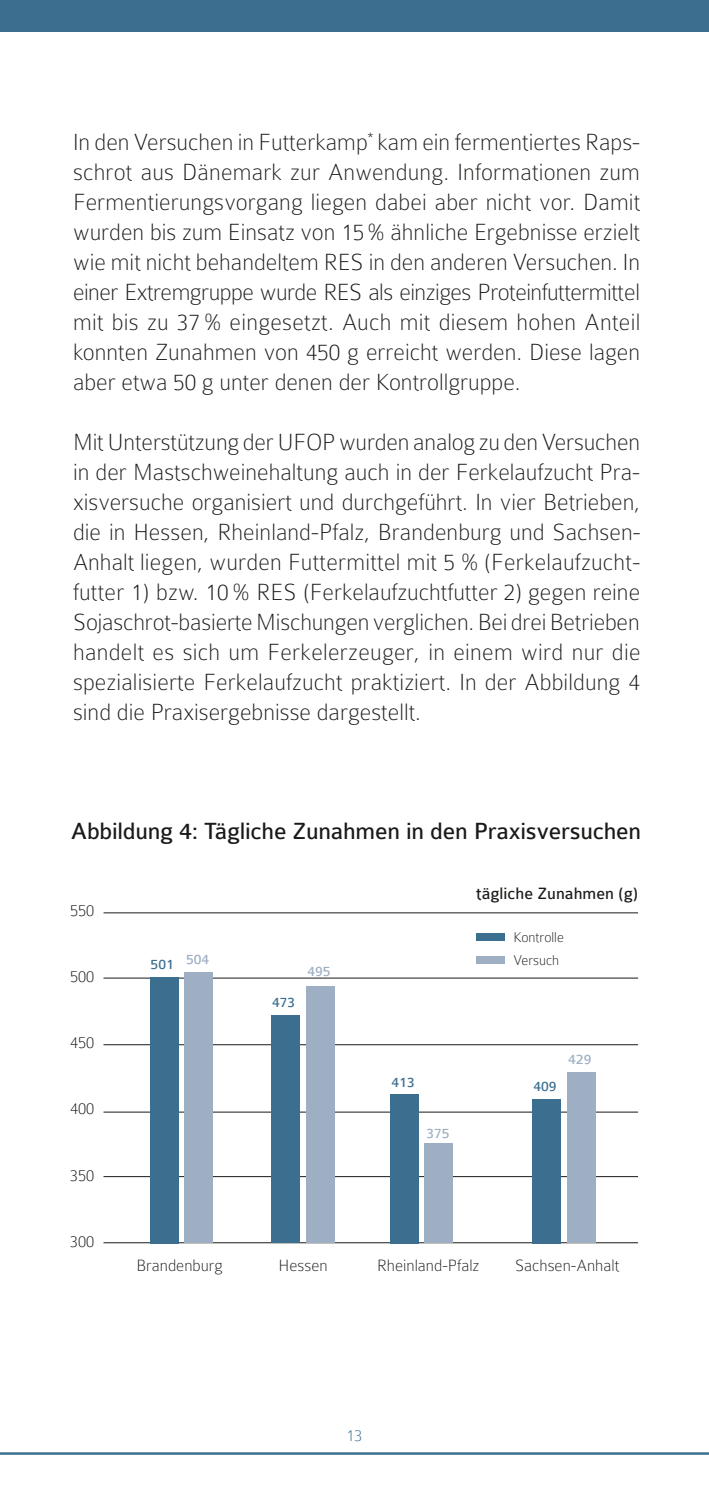
<style>
.page{position:relative;width:709px;height:1489px;background:#fff}
.page>*{position:absolute;margin:0;border:0;box-sizing:border-box;transform-origin:0 0}
.t1{font:100 25px/30px "Colaborate";color:#1a1a18;text-align:justify}
.t2{font:25px "Colaborate";letter-spacing:-.01em;color:#1a1a18}
.t3{font:100 17.5px "Colaborate";color:#1a1a18}
.t4{font:17.5px "Colaborate";color:#1a1a18}
.t5{font:100 17.5px "Colaborate";color:#3c6e90}
.t6{font:100 15px/23.2px "Colaborate";color:#1a1a18}
.t7{font:15px "Colaborate";color:#3c6e90}
.t8{font:15px "Colaborate";color:#9eafc4}
</style>
<div class="page">
<div style="left:0;top:0;width:709px;height:32px;background:#3c6e90"></div>
<hr style="left:0;top:1452px;width:709px;height:2px;background:#3c6e90">
<hr style="left:103px;top:912px;width:535px;height:1px;background:#1a1a18">
<hr style="left:103px;top:977px;width:535px;height:1px;background:#1a1a18">
<hr style="left:103px;top:1044px;width:535px;height:1px;background:#1a1a18">
<hr style="left:103px;top:1111px;width:535px;height:1px;background:#1a1a18">
<hr style="left:103px;top:1176px;width:535px;height:1px;background:#1a1a18">
<hr style="left:103px;top:1242px;width:535px;height:1px;background:#1a1a18">
<div style="left:533px;top:1098px;width:28px;height:144px;background:#3c6e90"></div>
<div style="left:567px;top:1072px;width:28px;height:170px;background:#9eafc4"></div>
<div style="left:271px;top:1015px;width:29px;height:227px;background:#3c6e90"></div>
<div style="left:306px;top:986px;width:28px;height:256px;background:#9eafc4"></div>
<div style="left:390px;top:1093px;width:28px;height:149px;background:#3c6e90"></div>
<div style="left:424px;top:1143px;width:28px;height:99px;background:#9eafc4"></div>
<div style="left:150px;top:977px;width:28px;height:265px;background:#3c6e90"></div>
<div style="left:184px;top:972px;width:29px;height:270px;background:#9eafc4"></div>
<div style="left:477px;top:933px;width:28px;height:7px;background:#3c6e90"></div>
<div style="left:477px;top:956px;width:28px;height:7px;background:#9eafc4"></div>
<p class="t1" style="left:73px;top:127px;width:569px">In den Versuchen in Futterkamp<sup>*</sup> kam ein fermentiertes Raps&shy;schrot aus Dänemark zur Anwendung. Informationen zum Fermentierungsvorgang liegen dabei aber nicht vor. Damit wurden bis zum Einsatz von 15% ähnliche Ergebnisse erzielt wie mit nicht behandeltem RES in den anderen Versuchen. In einer Extremgruppe wurde RES als einziges Proteinfuttermittel mit bis zu 37% eingesetzt. Auch mit diesem hohen Anteil konnten Zunahmen von 450 g erreicht werden. Diese lagen aber etwa 50 g unter denen der Kontrollgruppe.</p>
<p class="t1" style="left:73px;top:427px;width:569px">Mit Unterstützung der UFOP wurden analog zu den Versuchen in der Mastschweinehaltung auch in der Ferkelaufzucht Pra&shy;xisversuche organisiert und durchgeführt. In vier Betrieben, die in Hessen, Rheinland-Pfalz, Brandenburg und Sachsen-Anhalt liegen, wurden Futtermittel mit 5 % (Ferkelaufzucht&shy;futter 1) bzw. 10% RES (Ferkelaufzuchtfutter 2) gegen reine Sojaschrot-basierte Mischungen verglichen. Bei drei Betrieben handelt es sich um Ferkelerzeuger, in einem wird nur die spezialisierte Ferkelaufzucht praktiziert. In der Abbildung 4 sind die Praxisergebnisse dargestellt.</p>
<p class="t2" style="left:71px;top:818px;width:572px">Abbildung 4: Tägliche Zunahmen in den Praxisversuchen</p>
<p class="t3" style="left:70px;top:900px;width:26px">550</p>
<p class="t3" style="left:70px;top:967px;width:26px">500</p>
<p class="t3" style="left:70px;top:1033px;width:26px">450</p>
<p class="t3" style="left:70px;top:1099px;width:26px">400</p>
<p class="t3" style="left:70px;top:1165px;width:26px">350</p>
<p class="t3" style="left:70px;top:1232px;width:26px">300</p>
<p class="t7" style="left:151px;top:956px;width:60px">501 <sup>504</sup></p>
<p class="t3" style="left:136px;top:1256px;width:88px">Brandenburg</p>
<p class="t7" style="left:272px;top:994px;width:25px">473</p>
<p class="t8" style="left:307px;top:963px;width:25px">495</p>
<p class="t4" style="left:476px;top:884px;width:163px">tägliche Zunahmen (g)</p>
<p class="t6" style="left:513px;top:925px;width:52px">Kontrolle<br>Versuch</p>
<p class="t7" style="left:391px;top:1074px;width:25px">413</p>
<p class="t8" style="left:426px;top:1125px;width:25px">375</p>
<p class="t7" style="left:533px;top:1078px;width:25px">409</p>
<p class="t8" style="left:568px;top:1051px;width:25px">429</p>
<p class="t3" style="left:278px;top:1256px;width:51px">Hessen</p>
<p class="t3" style="left:377px;top:1256px;width:104px">Rheinland-Pfalz</p>
<p class="t3" style="left:515px;top:1256px;width:106px">Sachsen-Anhalt</p>
<p class="t5" style="left:346px;top:1425px;width:18px">13</p>
</div>
